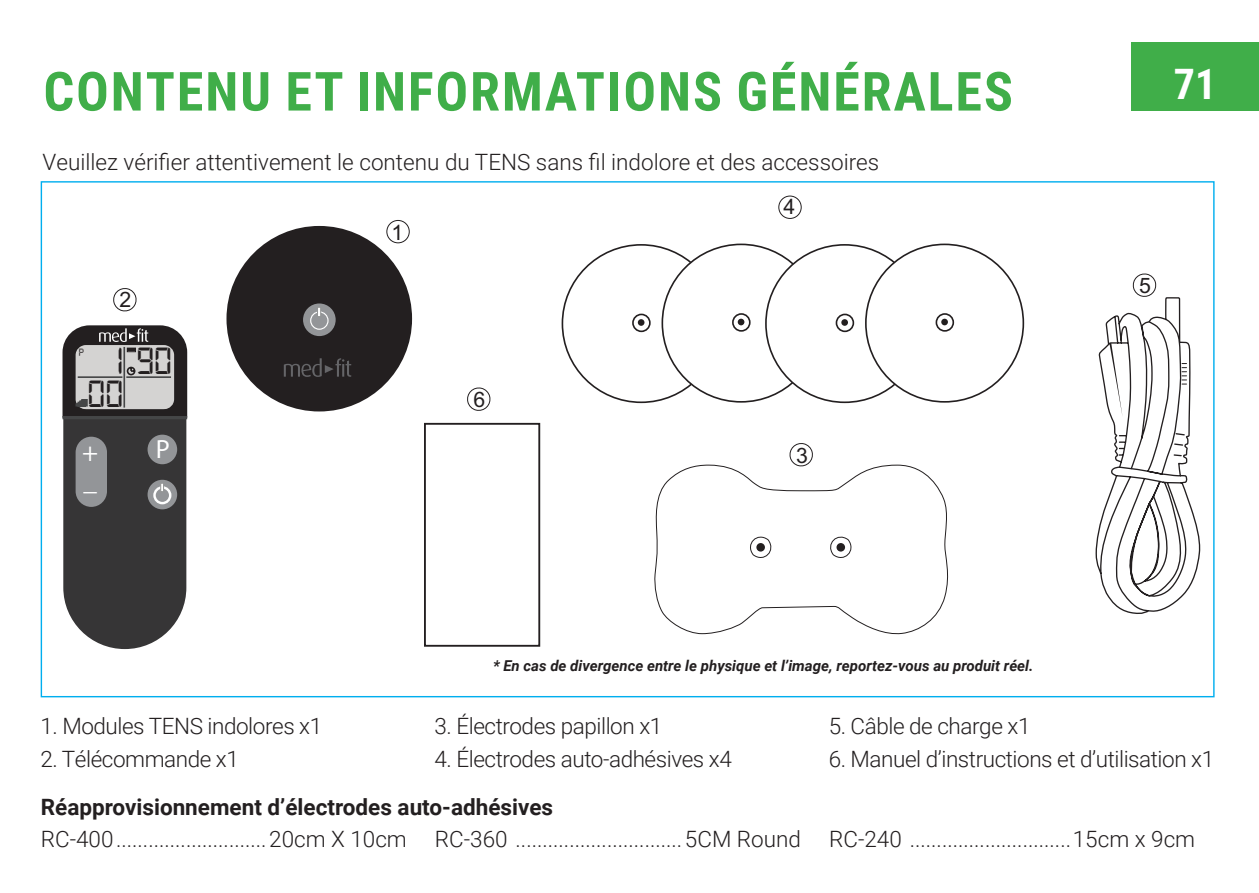
<style>
.page{position:relative;width:1259px;height:893px;background:#fff}
.page>*{position:absolute;margin:0;border:0;box-sizing:border-box;transform-origin:0 0}
.Heading{font:700 54px "Roboto Condensed";letter-spacing:.035em;color:#40ae49}
.t1{font:700 42px "Roboto Condensed";color:#fff}
.t2{font:40.5px "Digital 7";color:#231f20;scale:.94 1}
.t3{font:27px/29.1px "Myriad Pro";color:#fff}
.t4{font:26.4px "Myriad Pro";color:#fff}
.Text_black_list{font:300 22.5px "Roboto";letter-spacing:-.02em;color:#231f20}
.Text_black_list-2{font:300 22.5px "Roboto";color:#231f20}
.Text{font:300 22.5px "Roboto";color:#231f20}
.Text_black_list-3{font:700 22.5px "Roboto";color:#231f20}
.t5{font:21.3px "Arial";color:#231f20}
.Text-2{font:italic 700 15px "Roboto";color:#231f20}
.t6{font:11.1px "Digital 7";color:#231f20}
</style>
<div class="page">
<div style="left:1131px;top:43px;width:128px;height:68px;background:#40ae49"></div>
<svg style="left:113px;top:288px;width:24px;height:24px"></svg>
<svg style="left:467px;top:387px;width:24px;height:24px"></svg>
<div style="left:424px;top:423px;width:116px;height:224px;border:2px solid #231f20"></div>
<div style="left:778px;top:196px;width:23px;height:23px;border:1px solid #231f20;border-radius:50%"></div>
<svg style="left:561px;top:243px;width:464px;height:161px"></svg>
<div style="left:941px;top:319px;width:7px;height:6px;background:#231f20;border-radius:50%"></div>
<svg style="left:654px;top:464px;width:295px;height:171px"></svg>
<div style="left:756px;top:543px;width:9px;height:9px;background:#231f20;border-radius:50%"></div>
<svg style="left:825px;top:532px;width:31px;height:31px"></svg>
<div style="left:836px;top:543px;width:9px;height:9px;background:#231f20;border-radius:50%"></div>
<svg style="left:1095px;top:297px;width:105px;height:317px"></svg>
<div style="left:62px;top:325px;width:125px;height:325px;background:#363536;border-radius:60px"></div>
<div style="left:62px;top:324px;width:126px;height:327px;border:2px solid #fff;border-radius:60px"></div>
<div style="left:76px;top:437px;width:31px;height:70px;background:#939598;border-radius:16px"></div>
<div style="left:148px;top:435px;width:29px;height:29px;background:#939598;border-radius:50%"></div>
<div style="left:148px;top:480px;width:29px;height:29px;background:#939598;border-radius:50%"></div>
<div style="left:153px;top:486px;width:18px;height:18px;border:2px solid #fff;border-radius:50%"></div>
<svg style="left:160px;top:483px;width:4px;height:9px"></svg>
<hr style="left:62px;top:416px;width:125px;height:3px;background:#454647">
<svg style="left:62px;top:325px;width:125px;height:93px;background:#888686"></svg>
<div style="left:226px;top:226px;width:186px;height:185px;background:#231f20;border-radius:50%"></div>
<div style="left:386px;top:220px;width:24px;height:23px;border:1px solid #231f20;border-radius:50%"></div>
<svg style="left:284px;top:358px;width:67px;height:19px"></svg>
<div style="left:303px;top:303px;width:33px;height:33px;background:#939598;border-radius:50%"></div>
<div style="left:310px;top:311px;width:18px;height:19px;border:1px solid #fff;border-radius:50%"></div>
<svg style="left:317px;top:307px;width:4px;height:9px"></svg>
<p class="Heading" style="left:43px;top:54px;width:971px">CONTENU ET INFORMATIONS GÉNÉRALES</p>
<h2 class="t1" style="left:1174px;top:54px;width:44px">71</h2>
<p class="Text" style="left:43px;top:146px;width:838px">Veuillez vérifier attentivement le contenu du TENS sans fil indolore et des accessoires</p>
<p class="t6" style="left:79px;top:347px;width:7px">p</p>
<p class="t5" style="left:119px;top:286px;width:13px">2</p>
<p class="t2" style="left:117px;top:343px;width:60px">1 90</p>
<p class="t2" style="left:88px;top:376px;width:39px">00</p>
<p class="t3" style="left:82px;top:437px;width:18px">+ _</p>
<p class="t4" style="left:156px;top:433px;width:16px">P</p>
<p class="Text_black_list" style="left:40px;top:710px;width:283px">1. Modules TENS indolores x1</p>
<p class="Text_black_list" style="left:40px;top:743px;width:200px">2. Télécommande x1</p>
<p class="t5" style="left:391px;top:218px;width:13px">1</p>
<p class="t5" style="left:473px;top:385px;width:13px">6</p>
<p class="t5" style="left:783px;top:193px;width:13px">4</p>
<p class="t5" style="left:796px;top:441px;width:13px">3</p>
<p class="t5" style="left:1139px;top:271px;width:13px">5</p>
<p class="Text-2" style="left:493px;top:655px;width:542px">* En cas de divergence entre le physique et l’image, reportez-vous au produit réel.</p>
<p class="Text_black_list" style="left:434px;top:710px;width:229px">3. Électrodes papillon x1</p>
<p class="Text_black_list" style="left:434px;top:743px;width:299px">4. Électrodes auto-adhésives x4</p>
<p class="Text_black_list" style="left:828px;top:710px;width:203px">5. Câble de charge x1</p>
<p class="Text_black_list" style="left:828px;top:743px;width:387px">6. Manuel d’instructions et d’utilisation x1</p>
<p class="Text_black_list-3" style="left:41px;top:792px;width:514px">Réapprovisionnement d’électrodes auto-adhésives</p>
<p class="Text_black_list-2" style="left:41px;top:823px;width:367px">RC-400............................20cm X 10cm</p>
<p class="Text_black_list-2" style="left:435px;top:823px;width:367px">RC-360 ...............................5CM Round</p>
<p class="Text_black_list-2" style="left:829px;top:823px;width:367px">RC-240 ..............................15cm x 9cm</p>
</div>
